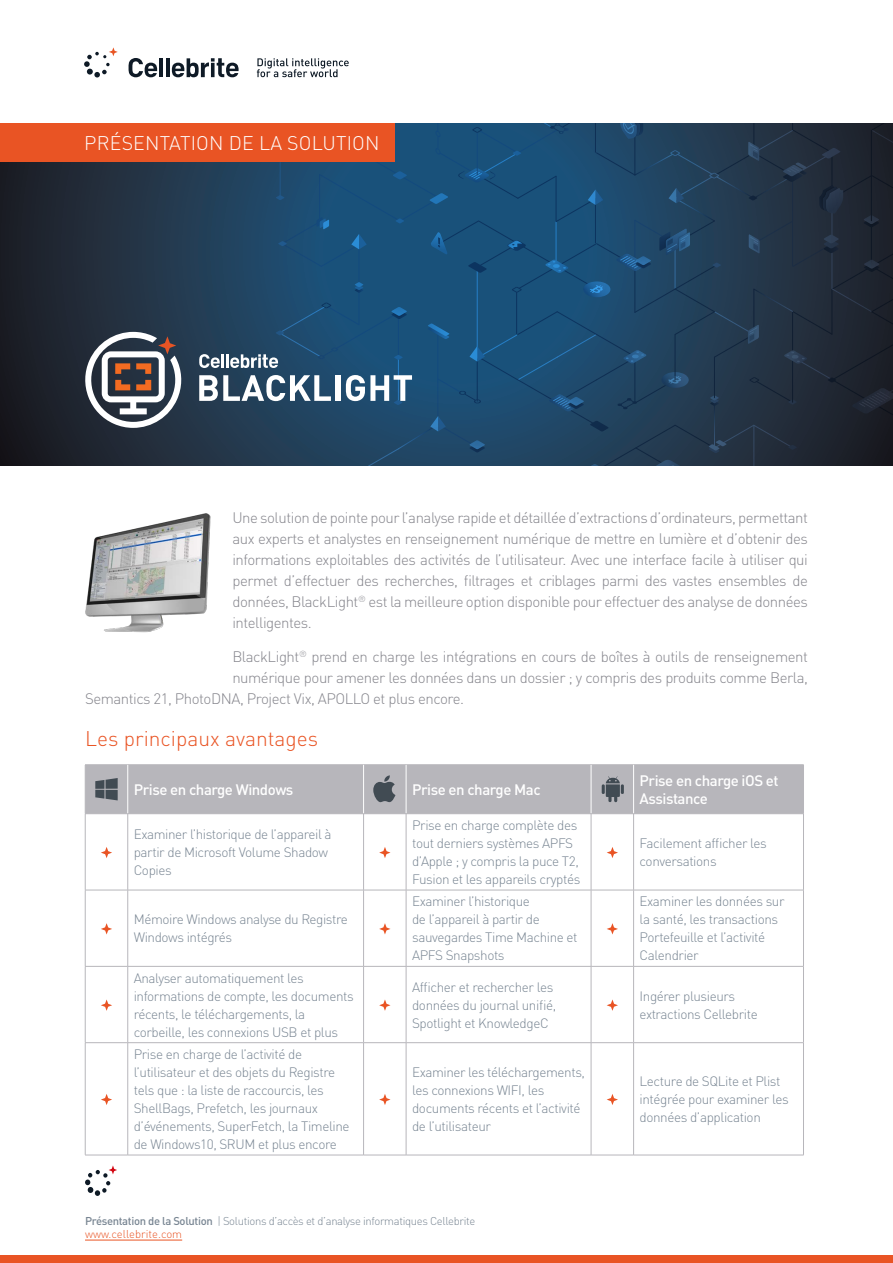
<style>
.page{position:relative;width:893px;height:1263px;background:#fff}
.page>*{position:absolute;margin:0;border:0;box-sizing:border-box;transform-origin:0 0}
.First_Headers{font:300 21px "DIN Pro";color:#e95424}
.t1{font:300 19.5px "DIN Pro";letter-spacing:.01em;color:#fff}
.Body_Copy{font:300 15px/21px "DIN Pro";letter-spacing:-.03em;color:#84848b;text-align:justify}
.Main_Table_Headers{font:500 15px/18px "DIN Pro";letter-spacing:-.03em;color:#fff}
.Main_Table_Copy{font:300 13.5px/18px "DIN Pro";letter-spacing:-.03em;color:#788592}
.t2{font:300 11.25px/13.5px "DIN Pro";letter-spacing:-.03em;color:#788592}
.s1{font-weight:500}
.s2{color:#e95424}
</style>
<div class="page">
<svg style="left:0;top:162px;width:199px;height:304px;background:#202a37"></svg>
<div style="left:0;top:1255px;width:893px;height:8px;background:#e95424"></div>
<div style="left:0;top:123px;width:395px;height:39px;background:#e95424"></div>
<img style="left:85px;top:513px;width:126px;height:120px">
<svg style="left:85px;top:1165px;width:32px;height:31px"></svg>
<hr style="left:85px;top:1240px;width:97px;height:1px;background:#e95424">
<svg style="left:128px;top:58px;width:29px;height:19px"></svg>
<hr style="left:159px;top:58px;width:4px;height:19px;background:#0e1a26">
<hr style="left:166px;top:58px;width:4px;height:19px;background:#0e1a26">
<svg style="left:172px;top:58px;width:67px;height:19px"></svg>
<svg style="left:84px;top:47px;width:34px;height:30px"></svg>
<svg style="left:257px;top:58px;width:92px;height:19px"></svg>
<svg style="left:84px;top:332px;width:99px;height:96px"></svg>
<svg style="left:199px;top:123px;width:694px;height:343px;background:#27455f"></svg>
<hr style="left:85px;top:764px;width:43px;height:1px;background:#b7b6bb">
<hr style="left:128px;top:764px;width:236px;height:1px;background:#b7b6bb">
<hr style="left:364px;top:764px;width:42px;height:1px;background:#b7b6bb">
<hr style="left:406px;top:764px;width:185px;height:1px;background:#b7b6bb">
<hr style="left:591px;top:764px;width:43px;height:1px;background:#b7b6bb">
<hr style="left:634px;top:764px;width:170px;height:1px;background:#b7b6bb">
<hr style="left:803px;top:765px;width:1px;height:48px;background:#b7b6bb">
<hr style="left:85px;top:814px;width:1px;height:76px;background:#b7b6bb">
<hr style="left:127px;top:814px;width:1px;height:76px;background:#b7b6bb">
<hr style="left:363px;top:814px;width:1px;height:76px;background:#b7b6bb">
<hr style="left:406px;top:814px;width:1px;height:76px;background:#b7b6bb">
<hr style="left:591px;top:814px;width:1px;height:76px;background:#b7b6bb">
<hr style="left:634px;top:813px;width:170px;height:1px;background:#b7b6bb">
<hr style="left:633px;top:814px;width:1px;height:76px;background:#b7b6bb">
<hr style="left:803px;top:814px;width:1px;height:76px;background:#b7b6bb">
<hr style="left:85px;top:890px;width:43px;height:1px;background:#b7b6bb">
<hr style="left:85px;top:890px;width:1px;height:76px;background:#b7b6bb">
<hr style="left:128px;top:890px;width:236px;height:1px;background:#b7b6bb">
<hr style="left:127px;top:890px;width:1px;height:76px;background:#b7b6bb">
<hr style="left:364px;top:890px;width:42px;height:1px;background:#b7b6bb">
<hr style="left:363px;top:890px;width:1px;height:76px;background:#b7b6bb">
<hr style="left:406px;top:890px;width:185px;height:1px;background:#b7b6bb">
<hr style="left:406px;top:890px;width:1px;height:76px;background:#b7b6bb">
<hr style="left:591px;top:890px;width:43px;height:1px;background:#b7b6bb">
<hr style="left:591px;top:890px;width:1px;height:76px;background:#b7b6bb">
<hr style="left:634px;top:890px;width:170px;height:1px;background:#b7b6bb">
<hr style="left:633px;top:890px;width:1px;height:76px;background:#b7b6bb">
<hr style="left:803px;top:890px;width:1px;height:76px;background:#b7b6bb">
<hr style="left:85px;top:966px;width:43px;height:1px;background:#b7b6bb">
<hr style="left:85px;top:966px;width:1px;height:76px;background:#b7b6bb">
<hr style="left:128px;top:966px;width:236px;height:1px;background:#b7b6bb">
<hr style="left:127px;top:966px;width:1px;height:76px;background:#b7b6bb">
<hr style="left:364px;top:966px;width:42px;height:1px;background:#b7b6bb">
<hr style="left:363px;top:966px;width:1px;height:76px;background:#b7b6bb">
<hr style="left:406px;top:966px;width:185px;height:1px;background:#b7b6bb">
<hr style="left:406px;top:966px;width:1px;height:76px;background:#b7b6bb">
<hr style="left:591px;top:966px;width:43px;height:1px;background:#b7b6bb">
<hr style="left:591px;top:966px;width:1px;height:76px;background:#b7b6bb">
<hr style="left:634px;top:966px;width:170px;height:1px;background:#b7b6bb">
<hr style="left:633px;top:966px;width:1px;height:76px;background:#b7b6bb">
<hr style="left:803px;top:966px;width:1px;height:76px;background:#b7b6bb">
<hr style="left:85px;top:1042px;width:43px;height:1px;background:#b7b6bb">
<hr style="left:85px;top:1043px;width:1px;height:112px;background:#b7b6bb">
<hr style="left:128px;top:1042px;width:236px;height:1px;background:#b7b6bb">
<hr style="left:127px;top:1043px;width:1px;height:112px;background:#b7b6bb">
<hr style="left:364px;top:1042px;width:42px;height:1px;background:#b7b6bb">
<hr style="left:363px;top:1043px;width:1px;height:112px;background:#b7b6bb">
<hr style="left:406px;top:1042px;width:185px;height:1px;background:#b7b6bb">
<hr style="left:406px;top:1043px;width:1px;height:112px;background:#b7b6bb">
<hr style="left:591px;top:1042px;width:43px;height:1px;background:#b7b6bb">
<hr style="left:591px;top:1043px;width:1px;height:112px;background:#b7b6bb">
<hr style="left:634px;top:1042px;width:170px;height:1px;background:#b7b6bb">
<hr style="left:633px;top:1043px;width:1px;height:112px;background:#b7b6bb">
<hr style="left:803px;top:1043px;width:1px;height:112px;background:#b7b6bb">
<hr style="left:364px;top:1155px;width:42px;height:1px;background:#b7b6bb">
<hr style="left:406px;top:1155px;width:185px;height:1px;background:#b7b6bb">
<hr style="left:85px;top:1155px;width:43px;height:1px;background:#b7b6bb">
<hr style="left:128px;top:1155px;width:236px;height:1px;background:#b7b6bb">
<hr style="left:591px;top:1155px;width:43px;height:1px;background:#b7b6bb">
<hr style="left:634px;top:1155px;width:170px;height:1px;background:#b7b6bb">
<div style="left:85px;top:765px;width:718px;height:49px;background:#b7b6bb"></div>
<svg style="left:101px;top:847px;width:11px;height:11px"></svg>
<svg style="left:379px;top:847px;width:11px;height:11px"></svg>
<svg style="left:607px;top:847px;width:11px;height:11px"></svg>
<svg style="left:101px;top:923px;width:11px;height:11px"></svg>
<svg style="left:379px;top:923px;width:11px;height:11px"></svg>
<svg style="left:607px;top:923px;width:11px;height:11px"></svg>
<svg style="left:101px;top:999px;width:11px;height:12px"></svg>
<svg style="left:379px;top:999px;width:11px;height:12px"></svg>
<svg style="left:607px;top:999px;width:11px;height:12px"></svg>
<svg style="left:101px;top:1094px;width:11px;height:11px"></svg>
<svg style="left:379px;top:1094px;width:11px;height:11px"></svg>
<svg style="left:607px;top:1094px;width:11px;height:11px"></svg>
<h2 class="t1" style="left:84px;top:128px;width:297px">PRÉSENTATION DE LA SOLUTION</h2>
<p class="Body_Copy" style="left:232px;top:506px;width:577px">Une solution de pointe pour l’analyse rapide et détaillée d’extractions d’ordinateurs, permettant aux experts et analystes en renseignement numérique de mettre en lumière et d’obtenir des informations exploitables des activités de l’utilisateur. Avec une interface facile à utiliser qui permet d’effectuer des recherches, filtrages et criblages parmi des vastes ensembles de données, BlackLight<sup>®</sup> est la meilleure option disponible pour effectuer des analyse de données intelligentes.</p>
<p class="Body_Copy" style="left:232px;top:645px;width:577px">BlackLight<sup>®</sup> prend en charge les intégrations en cours de boîtes à outils de renseignement</p>
<p class="Body_Copy" style="left:232px;top:666px;width:577px">numérique pour amener les données dans un dossier ; y compris des produits comme Berla,</p>
<p class="Body_Copy" style="left:85px;top:687px;width:381px">Semantics 21, PhotoDNA, Project Vix, APOLLO et plus encore.</p>
<p class="First_Headers" style="left:85px;top:722px;width:235px">Les principaux avantages</p>
<p class="Main_Table_Headers" style="left:134px;top:780px;width:161px">Prise en charge Windows</p>
<p class="Main_Table_Headers" style="left:412px;top:780px;width:130px">Prise en charge Mac</p>
<p class="Main_Table_Headers" style="left:640px;top:771px;width:141px">Prise en charge iOS et<br>Assistance</p>
<p class="Main_Table_Copy" style="left:134px;top:824px;width:199px">Examiner l’historique de l’appareil à partir de Microsoft Volume Shadow<br>Copies</p>
<p class="Main_Table_Copy" style="left:412px;top:815px;width:170px">Prise en charge complète des tout derniers systèmes APFS d’Apple ; y compris la puce T2,<br>Fusion et les appareils cryptés</p>
<p class="Main_Table_Copy" style="left:640px;top:833px;width:129px">Facilement afficher les conversations</p>
<p class="Main_Table_Copy" style="left:134px;top:910px;width:216px">Mémoire Windows analyse du Registre<br>Windows intégrés</p>
<p class="Main_Table_Copy" style="left:412px;top:892px;width:167px">Examiner l’historique<br>de l’appareil à partir de sauvegardes Time Machine et<br>APFS Snapshots</p>
<p class="Main_Table_Copy" style="left:640px;top:892px;width:147px">Examiner les données sur la santé, les transactions<br>Portefeuille et l’activité<br>Calendrier</p>
<p class="Main_Table_Copy" style="left:134px;top:968px;width:222px">Analyser automatiquement les informations de compte, les documents récents, le téléchargements, la corbeille, les connexions USB et plus</p>
<p class="Main_Table_Copy" style="left:412px;top:977px;width:146px">Afficher et rechercher les données du journal unifié,<br>Spotlight et KnowledgeC</p>
<p class="Main_Table_Copy" style="left:640px;top:986px;width:120px">Ingérer plusieurs extractions Cellebrite</p>
<p class="Main_Table_Copy" style="left:134px;top:1044px;width:217px">Prise en charge de l’activité de l’utilisateur et des objets du Registre tels que : la liste de raccourcis, les ShellBags, Prefetch, les journaux d’événements, SuperFetch, la Timeline de Windows10, SRUM et plus encore</p>
<p class="Main_Table_Copy" style="left:412px;top:1062px;width:174px">Examiner les téléchargements, les connexions WIFI, les documents récents et l’activité de l’utilisateur</p>
<p class="Main_Table_Copy" style="left:640px;top:1071px;width:151px">Lecture de SQLite et Plist intégrée pour examiner les données d’application</p>
<p class="t2" style="left:85px;top:1213px;width:392px"><span class="s1">Présentation de la Solution</span> | Solutions d’accès et d’analyse informatiques Cellebrite <span class="s2">www.cellebrite.com</span></p>
</div>
